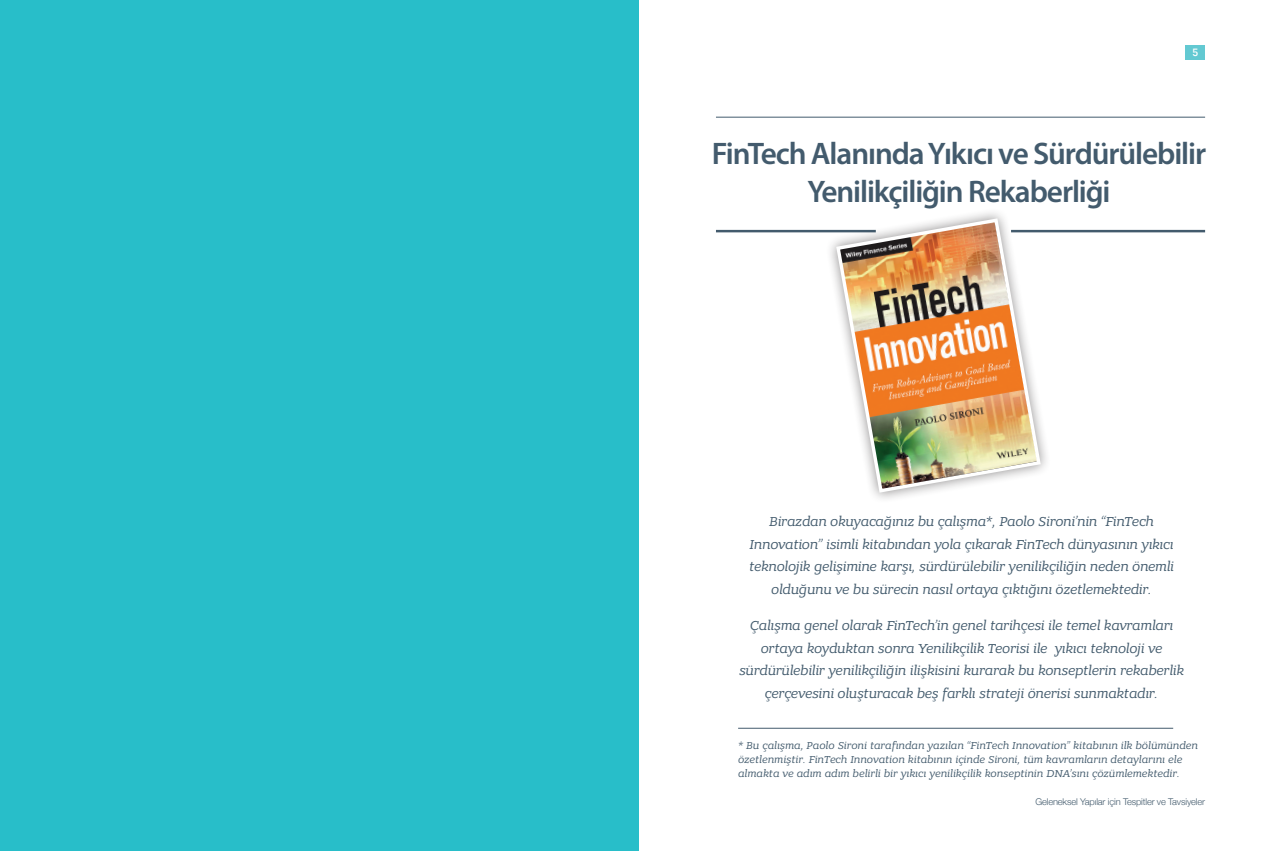
<style>
.page{position:relative;width:1276px;height:851px;background:#fff}
.page>*{position:absolute;margin:0;border:0;box-sizing:border-box;transform-origin:0 0}
.t1{font:600 31.25px "Myriad Pro";letter-spacing:-.035em;color:#435b6d}
.t2{font:italic 13.75px/22.5px "Bandera Pro";color:#435b6d;text-align:center}
.t3{font:500 11.25px "Ciutadella";color:#fff}
.t4{font:italic 10.62px/13.8px "Bandera Pro";letter-spacing:.015em;color:#435b6d}
.t5{font:300 9.25px "Helvetica Neue";letter-spacing:-.015em;color:#435b6d}
</style>
<div class="page">
<div style="left:1185px;top:45px;width:20px;height:15px;background:#63c9d2"></div>
<div style="left:0;top:0;width:638px;height:850px;background:#28bec9"></div>
<hr style="left:1011px;top:230px;width:194px;height:2px;background:#435b6d">
<hr style="left:716px;top:230px;width:160px;height:2px;background:#435b6d">
<hr style="left:716px;top:117px;width:489px;height:1px;background:#435b6d">
<hr style="left:738px;top:728px;width:435px;height:1px;background:#435b6d">
<div style="left:825px;top:207px;width:226px;height:296px;background:#fff"></div>
<img style="left:834px;top:216px;width:208px;height:278px">
<p class="t3" style="left:1192px;top:46px;width:7px">5</p>
<p class="t1" style="left:712px;top:134px;width:496px">FinTech Alanında Yıkıcı ve Sürdürülebilir</p>
<p class="t1" style="left:807px;top:171px;width:305px">Yenilikçiliğin Rekaberliği</p>
<p class="t2" style="left:749px;top:510px;width:426px">Birazdan okuyacağınız bu çalışma*, Paolo Sironi’nin “FinTech Innovation” isimli kitabından yola çıkarak FinTech dünyasının yıkıcı teknolojik gelişimine karşı, sürdürülebilir yenilikçiliğin neden önemli olduğunu ve bu sürecin nasıl ortaya çıktığını özetlemektedir.</p>
<p class="t2" style="left:739px;top:614px;width:446px">Çalışma genel olarak FinTech’in genel tarihçesi ile temel kavramları ortaya koyduktan sonra Yenilikçilik Teorisi ile yıkıcı teknoloji ve sürdürülebilir yenilikçiliğin ilişkisini kurarak bu konseptlerin rekaberlik çerçevesini oluşturacak beş farklı strateji önerisi sunmaktadır.</p>
<p class="t4" style="left:738px;top:738px;width:461px">* Bu çalışma, Paolo Sironi tarafından yazılan “FinTech Innovation” kitabının ilk bölümünden özetlenmiştir. FinTech Innovation kitabının içinde Sironi, tüm kavramların detaylarını ele almakta ve adım adım belirli bir yıkıcı yenilikçilik konseptinin DNA’sını çözümlemektedir.</p>
<p class="t5" style="left:1035px;top:794px;width:171px">Geleneksel Yapılar için Tespitler ve Tavsiyeler</p>
</div>
